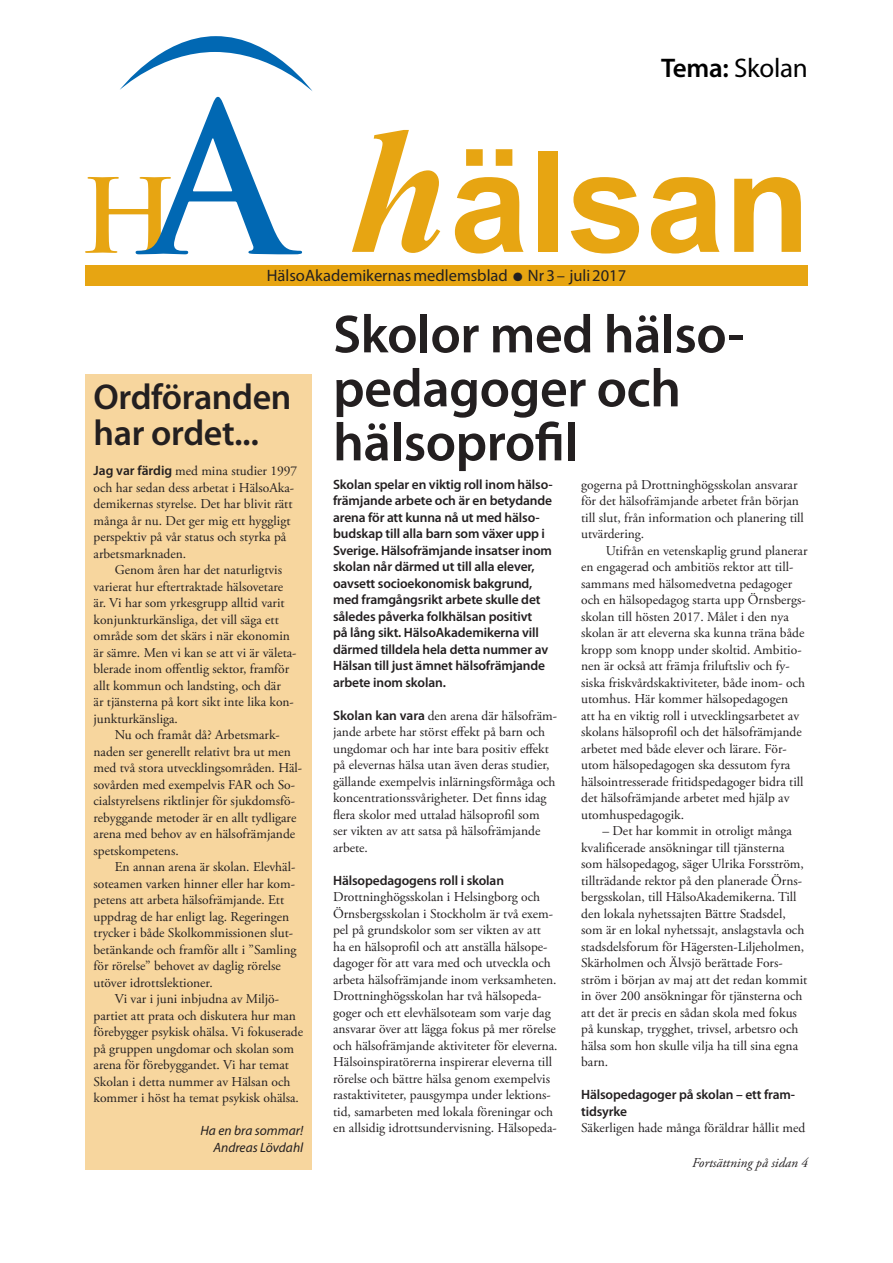
<style>
.page{position:relative;width:893px;height:1263px;background:#fff}
.page>*{position:absolute;margin:0;border:0;box-sizing:border-box;transform-origin:0 0}
.t1{font:700 141px "Arial";color:#e7a512}
.Rubrik{font:600 54px/54px "Myriad Pro";letter-spacing:-.01em;color:#231f20}
.Rubrik-2{font:600 36px/36px "Myriad Pro";letter-spacing:-.01em;color:#231f20}
.Rubrik-3{font:27px "Myriad Pro";letter-spacing:-.01em;color:#000}
.Myriad{font:16.5px "Myriad Pro";color:#231f20}
.Brödtext_indrag{font:13.5px/16.5px "Adobe Garamond Pro";color:#231f20}
.Brödtext{font:13.5px/16.5px "Adobe Garamond Pro";color:#231f20}
.Brödtext__inledande{font:13.5px/16.5px "Adobe Garamond Pro";color:#231f20}
.Ingress{font:600 13.5px/16.5px "Myriad Pro";letter-spacing:-.01em;color:#231f20}
.Mellanrubrik{font:600 13.5px/16.5px "Myriad Pro";letter-spacing:-.01em;color:#231f20}
.Byline{font:italic 13.5px "Myriad Pro";color:#231f20}
.Brödtext-2{font:italic 13.5px "Adobe Garamond Pro";color:#231f20}
.s1{font-weight:600}
.s2{font-family:"Times New Roman";font-style:italic;font-size:180px}
.s3{font-family:"Myriad Pro";font-weight:600}
</style>
<div class="page">
<svg style="left:120px;top:36px;width:192px;height:55px"></svg>
<svg style="left:85px;top:97px;width:217px;height:157px"></svg>
<div style="left:85px;top:265px;width:723px;height:20px;background:#e7a512"></div>
<div style="left:85px;top:374px;width:227px;height:795px;background:#f7d69e"></div>
<p class="Rubrik-3" style="left:661px;top:53px;width:148px"><span class="s1">Tema:</span> Skolan</p>
<h1 class="t1" style="left:350px;top:103px;width:462px"><span class="s2">h</span>älsan</h1>
<p class="Myriad" style="left:267px;top:266px;width:361px">HälsoAkademikernas medlemsblad ● Nr 3 – juli 2017</p>
<p class="Rubrik-2" style="left:94px;top:379px;width:199px">Ordföranden har ordet...</p>
<p class="Brödtext__inledande" style="left:94px;top:463px;width:205px"><span class="s3">Jag var färdig</span> med mina studier 1997 och har sedan dess arbetat i HälsoAka&shy;demikernas styrelse. Det har blivit rätt många år nu. Det ger mig ett hyggligt perspektiv på vår status och styrka på arbetsmarknaden.</p>
<p class="Brödtext_indrag" style="left:94px;top:562px;width:205px;text-indent:21px">Genom åren har det naturligtvis varierat hur eftertraktade hälsovetare är. Vi har som yrkesgrupp alltid varit konjunkturkänsliga, det vill säga ett område som det skärs i när ekonomin är sämre. Men vi kan se att vi är väleta&shy;blerade inom offentlig sektor, framför allt kommun och landsting, och där<br>är tjänsterna på kort sikt inte lika kon&shy;junkturkänsliga.</p>
<p class="Brödtext_indrag" style="left:94px;top:727px;width:210px;text-indent:21px">Nu och framåt då? Arbetsmark&shy;naden ser generellt relativt bra ut men med två stora utvecklingsområden. Häl&shy;sovården med exempelvis FAR och So&shy;cialstyrelsens riktlinjer för sjukdomsfö&shy;rebyggande metoder är en allt tydligare arena med behov av en hälsofrämjande spetskompetens.</p>
<p class="Brödtext_indrag" style="left:94px;top:859px;width:204px;text-indent:21px">En annan arena är skolan. Elevhäl&shy;soteamen varken hinner eller har kom&shy;petens att arbeta hälsofrämjande. Ett uppdrag de har enligt lag. Regeringen trycker i både Skolkommissionen slut&shy;betänkande och framför allt i ”Samling för rörelse” behovet av daglig rörelse utöver idrottslektioner.</p>
<p class="Brödtext_indrag" style="left:94px;top:991px;width:211px;text-indent:21px">Vi var i juni inbjudna av Miljö&shy;partiet att prata och diskutera hur man förebygger psykisk ohälsa. Vi fokuserade på gruppen ungdomar och skolan som arena för förebyggandet. Vi har temat Skolan i detta nummer av Hälsan och kommer i höst ha temat psykisk ohälsa.</p>
<p class="Byline" style="left:200px;top:1123px;width:104px">Ha en bra sommar!</p>
<p class="Byline" style="left:213px;top:1140px;width:91px">Andreas Lövdahl</p>
<p class="Rubrik" style="left:333px;top:308px;width:412px">Skolor med hälso&shy;pedagoger och hälsoprofil</p>
<p class="Ingress" style="left:333px;top:476px;width:221px">Skolan spelar en viktig roll inom hälso&shy;främjande arbete och är en betydande arena för att kunna nå ut med hälso&shy;budskap till alla barn som växer upp i Sverige. Hälsofrämjande insatser inom skolan når därmed ut till alla elever, oavsett socioekonomisk bakgrund, med framgångsrikt arbete skulle det således påverka folkhälsan positivt<br>på lång sikt. HälsoAkademikerna vill därmed tilldela hela detta nummer av Hälsan till just ämnet hälsofrämjande arbete inom skolan.</p>
<p class="Brödtext__inledande" style="left:333px;top:708px;width:225px"><span class="s3">Skolan kan vara</span> den arena där hälsofräm&shy;jande arbete har störst effekt på barn och ungdomar och har inte bara positiv effekt på elevernas hälsa utan även deras studier, gällande exempelvis inlärningsförmåga och koncentrationssvårigheter. Det finns idag flera skolor med uttalad hälsoprofil som ser vikten av att satsa på hälsofrämjande arbete.</p>
<p class="Mellanrubrik" style="left:333px;top:872px;width:172px">Hälsopedagogens roll i skolan</p>
<p class="Brödtext" style="left:333px;top:889px;width:226px">Drottninghögsskolan i Helsingborg och Örnsbergsskolan i Stockholm är två exem&shy;pel på grundskolor som ser vikten av att<br>ha en hälsoprofil och att anställa hälsope&shy;dagoger för att vara med och utveckla och arbeta hälsofrämjande inom verksamheten.<br>Drottninghögsskolan har två hälsopeda&shy;goger och ett elevhälsoteam som varje dag ansvarar över att lägga fokus på mer rörelse och hälsofrämjande aktiviteter för eleverna.<br>Hälsoinspiratörerna inspirerar eleverna till rörelse och bättre hälsa genom exempelvis rastaktiviteter, pausgympa under lektions&shy;tid, samarbeten med lokala föreningar och en allsidig idrottsundervisning. Hälsopeda-</p>
<p class="Brödtext" style="left:581px;top:476px;width:224px">gogerna på Drottninghögsskolan ansvarar för det hälsofrämjande arbetet från början till slut, från information och planering till utvärdering.</p>
<p class="Brödtext_indrag" style="left:581px;top:542px;width:228px;text-indent:25px">Utifrån en vetenskaplig grund planerar en engagerad och ambitiös rektor att till&shy;sammans med hälsomedvetna pedagoger och en hälsopedagog starta upp Örnsbergs&shy;skolan till hösten 2017. Målet i den nya skolan är att eleverna ska kunna träna både kropp som knopp under skoltid. Ambitio&shy;nen är också att främja friluftsliv och fy&shy;siska friskvårdskaktiviteter, både inom- och utomhus. Här kommer hälsopedagogen<br>att ha en viktig roll i utvecklingsarbetet av skolans hälsoprofil och det hälsofrämjande arbetet med både elever och lärare. För&shy;utom hälsopedagogen ska dessutom fyra hälsointresserade fritidspedagoger bidra till det hälsofrämjande arbetet med hjälp av utomhuspedagogik.</p>
<p class="Brödtext_indrag" style="left:581px;top:823px;width:228px;text-indent:21px">– Det har kommit in otroligt många kvalificerade ansökningar till tjänsterna som hälsopedagog, säger Ulrika Forsström, tillträdande rektor på den planerade Örns&shy;bergsskolan, till HälsoAkademikerna. Till den lokala nyhetssajten Bättre Stadsdel, som är en lokal nyhetssajt, anslagstavla och stadsdelsforum för Hägersten-Liljeholmen, Skärholmen och Älvsjö berättade Fors&shy;ström i början av maj att det redan kommit in över 200 ansökningar för tjänsterna och att det är precis en sådan skola med fokus på kunskap, trygghet, trivsel, arbetsro och hälsa som hon skulle vilja ha till sina egna barn.</p>
<p class="Mellanrubrik" style="left:581px;top:1086px;width:215px">Hälsopedagoger på skolan – ett fram&shy;tidsyrke</p>
<p class="Brödtext" style="left:581px;top:1120px;width:226px">Säkerligen hade många föräldrar hållit med</p>
<p class="Brödtext-2" style="left:692px;top:1154px;width:117px">Fortsättning på sidan 4</p>
</div>
